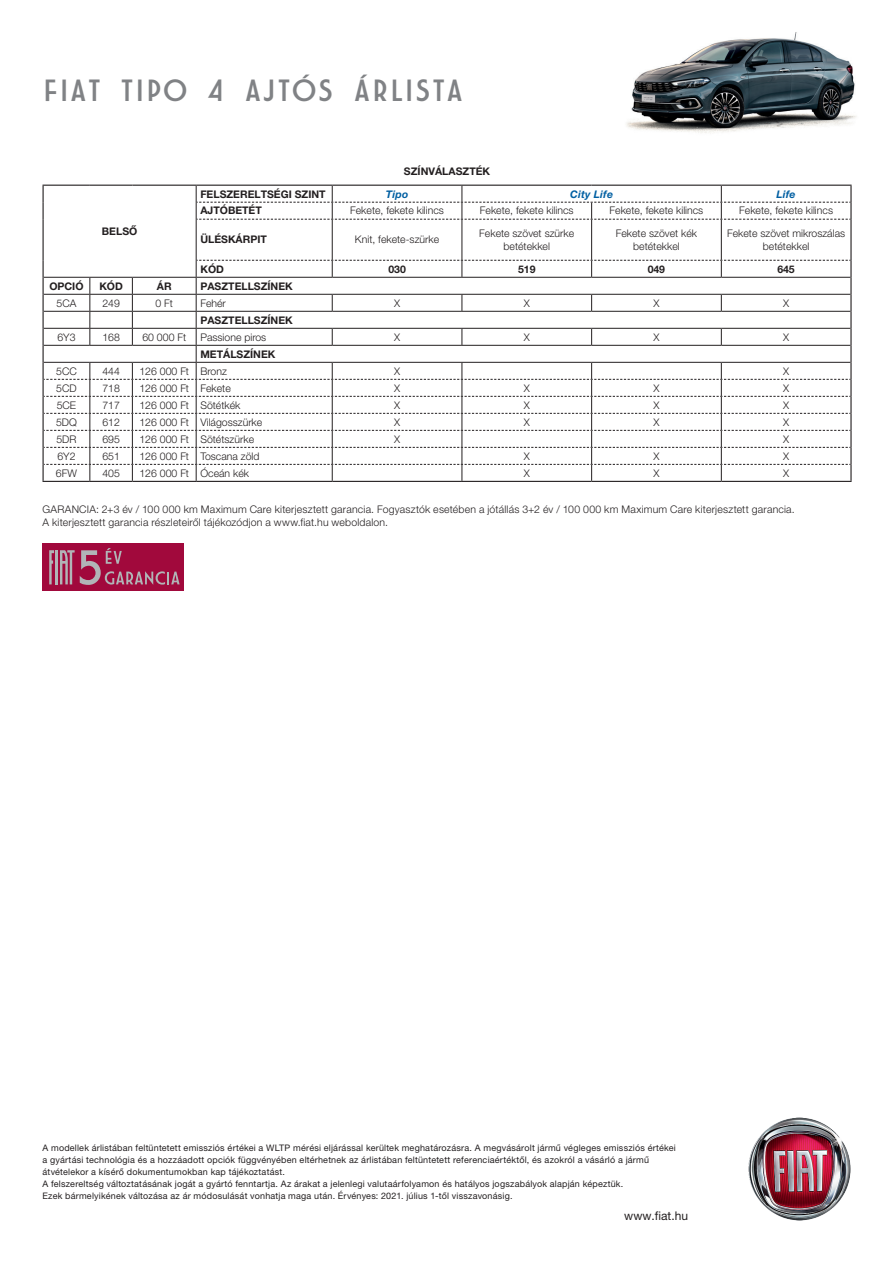
<style>
.page{position:relative;width:893px;height:1263px;background:#fff}
.page>*{position:absolute;margin:0;border:0;box-sizing:border-box;transform-origin:0 0}
.t1{font:33px "Fiat Advert 01 B";letter-spacing:.02em;color:#808285}
.t2{font:12px "Helvetica Neue LT Pro";color:#231f20}
.t3{font:300 10.5px/12.6px "Helvetica Neue LT Pro";color:#231f20;text-align:center}
.t4{font:300 10.5px/12.6px "Helvetica Neue LT Pro";letter-spacing:.02em;color:#231f20}
.t5{font:700 10.5px "Helvetica Neue LT Pro";color:#231f20}
.t6{font:italic 700 10.5px "Helvetica Neue LT Pro";letter-spacing:.02em;color:#015fa2}
.t7{font:9px/12px "Helvetica Neue LT Pro";letter-spacing:.02em;color:#231f20}
</style>
<div class="page">
<hr style="left:43px;top:185px;width:47px;height:1px;background:#231f20">
<hr style="left:90px;top:185px;width:42px;height:1px;background:#231f20">
<hr style="left:132px;top:185px;width:64px;height:1px;background:#231f20">
<svg style="left:43px;top:186px;width:1px;height:33px"></svg>
<hr style="left:43px;top:219px;width:1px;height:41px;background:#231f20">
<hr style="left:196px;top:185px;width:136px;height:1px;background:#231f20">
<hr style="left:332px;top:185px;width:130px;height:1px;background:#231f20">
<hr style="left:462px;top:185px;width:130px;height:1px;background:#231f20">
<hr style="left:592px;top:185px;width:129px;height:1px;background:#231f20">
<hr style="left:721px;top:185px;width:131px;height:1px;background:#231f20">
<hr style="left:43px;top:481px;width:47px;height:1px;background:#231f20">
<hr style="left:90px;top:481px;width:42px;height:1px;background:#231f20">
<hr style="left:132px;top:481px;width:64px;height:1px;background:#231f20">
<hr style="left:196px;top:481px;width:136px;height:1px;background:#231f20">
<hr style="left:332px;top:481px;width:130px;height:1px;background:#231f20">
<hr style="left:462px;top:481px;width:130px;height:1px;background:#231f20">
<hr style="left:592px;top:481px;width:129px;height:1px;background:#231f20">
<hr style="left:721px;top:481px;width:131px;height:1px;background:#231f20">
<hr style="left:196px;top:219px;width:1px;height:41px;background:#231f20">
<hr style="left:332px;top:220px;width:1px;height:40px;background:#231f20">
<hr style="left:462px;top:220px;width:1px;height:40px;background:#231f20">
<hr style="left:591px;top:220px;width:1px;height:40px;background:#231f20">
<hr style="left:721px;top:220px;width:1px;height:40px;background:#231f20">
<svg style="left:196px;top:186px;width:656px;height:34px"></svg>
<hr style="left:850px;top:219px;width:2px;height:41px;background:#231f20">
<svg style="left:43px;top:260px;width:809px;height:221px"></svg>
<img style="left:748px;top:1117px;width:103px;height:104px">
<img style="left:626px;top:32px;width:231px;height:101px">
<div style="left:43px;top:544px;width:141px;height:47px;background:#a1093c"></div>
<svg style="left:49px;top:550px;width:5px;height:34px"></svg>
<hr style="left:55px;top:550px;width:3px;height:34px;background:#b1b5b7">
<svg style="left:60px;top:548px;width:120px;height:37px"></svg>
<h1 class="t1" style="left:43px;top:74px;width:422px">FIAT TIPO 4 AJTÓS ÁRLISTA</h1>
<p class="t5" style="left:102px;top:225px;width:37px">BELSŐ</p>
<p class="t5" style="left:404px;top:165px;width:88px">SZÍNVÁLASZTÉK</p>
<p class="t5" style="left:200px;top:187px;width:127px">FELSZERELTSÉGI SZINT</p>
<p class="t6" style="left:386px;top:187px;width:24px">Tipo</p>
<p class="t6" style="left:570px;top:187px;width:44px">City Life</p>
<p class="t6" style="left:776px;top:187px;width:21px">Life</p>
<p class="t5" style="left:200px;top:204px;width:63px">AJTÓBETÉT</p>
<p class="t3" style="left:350px;top:204px;width:95px">Fekete, fekete kilincs</p>
<p class="t3" style="left:480px;top:204px;width:95px">Fekete, fekete kilincs</p>
<p class="t3" style="left:610px;top:204px;width:95px">Fekete, fekete kilincs</p>
<p class="t3" style="left:739px;top:204px;width:95px">Fekete, fekete kilincs</p>
<p class="t5" style="left:200px;top:233px;width:68px">ÜLÉSKÁRPIT</p>
<p class="t3" style="left:355px;top:233px;width:86px">Knit, fekete-szürke</p>
<p class="t3" style="left:479px;top:227px;width:96px">Fekete szövet szürke betétekkel</p>
<p class="t3" style="left:616px;top:227px;width:83px">Fekete szövet kék betétekkel</p>
<p class="t3" style="left:727px;top:227px;width:120px">Fekete szövet mikroszálas betétekkel</p>
<p class="t5" style="left:200px;top:262px;width:25px">KÓD</p>
<p class="t5" style="left:388px;top:262px;width:19px">030</p>
<p class="t5" style="left:518px;top:262px;width:19px">519</p>
<p class="t5" style="left:648px;top:262px;width:19px">049</p>
<p class="t5" style="left:777px;top:262px;width:19px">645</p>
<p class="t5" style="left:49px;top:279px;width:36px">OPCIÓ</p>
<p class="t5" style="left:99px;top:279px;width:25px">KÓD</p>
<p class="t5" style="left:157px;top:279px;width:16px">ÁR</p>
<p class="t5" style="left:200px;top:279px;width:94px">PASZTELLSZÍNEK</p>
<p class="t3" style="left:57px;top:296px;width:21px">5CA</p>
<p class="t3" style="left:102px;top:296px;width:19px">249</p>
<p class="t3" style="left:156px;top:296px;width:19px">0 Ft</p>
<p class="t3" style="left:200px;top:296px;width:27px">Fehér</p>
<p class="t3" style="left:394px;top:296px;width:8px">X</p>
<p class="t3" style="left:524px;top:296px;width:8px">X</p>
<p class="t3" style="left:653px;top:296px;width:8px">X</p>
<p class="t3" style="left:783px;top:296px;width:8px">X</p>
<p class="t5" style="left:200px;top:313px;width:94px">PASZTELLSZÍNEK</p>
<p class="t3" style="left:57px;top:330px;width:20px">6Y3</p>
<p class="t3" style="left:102px;top:330px;width:19px">168</p>
<p class="t3" style="left:142px;top:330px;width:45px">60 000 Ft</p>
<p class="t3" style="left:200px;top:330px;width:67px">Passione piros</p>
<p class="t3" style="left:394px;top:330px;width:8px">X</p>
<p class="t3" style="left:524px;top:330px;width:8px">X</p>
<p class="t3" style="left:653px;top:330px;width:8px">X</p>
<p class="t3" style="left:783px;top:330px;width:8px">X</p>
<p class="t5" style="left:200px;top:347px;width:77px">METÁLSZÍNEK</p>
<p class="t3" style="left:56px;top:364px;width:22px">5CC</p>
<p class="t3" style="left:102px;top:364px;width:19px">444</p>
<p class="t3" style="left:139px;top:364px;width:89px">126 000 Ft Bronz</p>
<p class="t3" style="left:394px;top:364px;width:8px">X</p>
<p class="t3" style="left:783px;top:364px;width:8px">X</p>
<p class="t3" style="left:56px;top:381px;width:22px">5CD</p>
<p class="t3" style="left:102px;top:381px;width:19px">718</p>
<p class="t3" style="left:139px;top:381px;width:93px">126 000 Ft Fekete</p>
<p class="t3" style="left:394px;top:381px;width:8px">X</p>
<p class="t3" style="left:524px;top:381px;width:8px">X</p>
<p class="t3" style="left:653px;top:381px;width:8px">X</p>
<p class="t3" style="left:783px;top:381px;width:8px">X</p>
<p class="t3" style="left:57px;top:398px;width:21px">5CE</p>
<p class="t3" style="left:102px;top:398px;width:19px">717</p>
<p class="t3" style="left:139px;top:398px;width:103px">126 000 Ft Sötétkék</p>
<p class="t3" style="left:394px;top:398px;width:8px">X</p>
<p class="t3" style="left:524px;top:398px;width:8px">X</p>
<p class="t3" style="left:653px;top:398px;width:8px">X</p>
<p class="t3" style="left:783px;top:398px;width:8px">X</p>
<p class="t3" style="left:56px;top:415px;width:22px">5DQ</p>
<p class="t3" style="left:102px;top:415px;width:19px">612</p>
<p class="t3" style="left:139px;top:415px;width:124px">126 000 Ft Világosszürke</p>
<p class="t3" style="left:394px;top:415px;width:8px">X</p>
<p class="t3" style="left:524px;top:415px;width:8px">X</p>
<p class="t3" style="left:653px;top:415px;width:8px">X</p>
<p class="t3" style="left:783px;top:415px;width:8px">X</p>
<p class="t3" style="left:56px;top:432px;width:22px">5DR</p>
<p class="t3" style="left:102px;top:432px;width:19px">695</p>
<p class="t3" style="left:139px;top:432px;width:116px">126 000 Ft Sötétszürke</p>
<p class="t3" style="left:394px;top:432px;width:8px">X</p>
<p class="t3" style="left:783px;top:432px;width:8px">X</p>
<p class="t3" style="left:57px;top:449px;width:20px">6Y2</p>
<p class="t3" style="left:102px;top:449px;width:19px">651</p>
<p class="t3" style="left:139px;top:449px;width:122px">126 000 Ft Toscana zöld</p>
<p class="t3" style="left:524px;top:449px;width:8px">X</p>
<p class="t3" style="left:653px;top:449px;width:8px">X</p>
<p class="t3" style="left:783px;top:449px;width:8px">X</p>
<p class="t3" style="left:56px;top:466px;width:23px">6FW</p>
<p class="t3" style="left:102px;top:466px;width:19px">405</p>
<p class="t3" style="left:139px;top:466px;width:111px">126 000 Ft Óceán kék</p>
<p class="t3" style="left:524px;top:466px;width:8px">X</p>
<p class="t3" style="left:653px;top:466px;width:8px">X</p>
<p class="t3" style="left:783px;top:466px;width:8px">X</p>
<p class="t4" style="left:43px;top:503px;width:754px">GARANCIA: 2+3 év / 100 000 km Maximum Care kiterjesztett garancia. Fogyasztók esetében a jótállás 3+2 év / 100 000 km Maximum Care kiterjesztett garancia.<br>A kiterjesztett garancia részleteiről tájékozódjon a www.fiat.hu weboldalon.</p>
<p class="t7" style="left:43px;top:1142px;width:635px">A modellek árlistában feltüntetett emissziós értékei a WLTP mérési eljárással kerültek meghatározásra. A megvásárolt jármű végleges emissziós értékei a gyártási technológia és a hozzáadott opciók függvényében eltérhetnek az árlistában feltüntetett referenciaértéktől, és azokról a vásárló a jármű átvételekor a kísérő dokumentumokban kap tájékoztatást.<br>A felszereltség változtatásának jogát a gyártó fenntartja. Az árakat a jelenlegi valutaárfolyamon és hatályos jogszabályok alapján képeztük.<br>Ezek bármelyikének változása az ár módosulását vonhatja maga után. Érvényes: 2021. július 1-től visszavonásig.</p>
<h2 class="t2" style="left:624px;top:1209px;width:65px">www.fiat.hu</h2>
</div>
